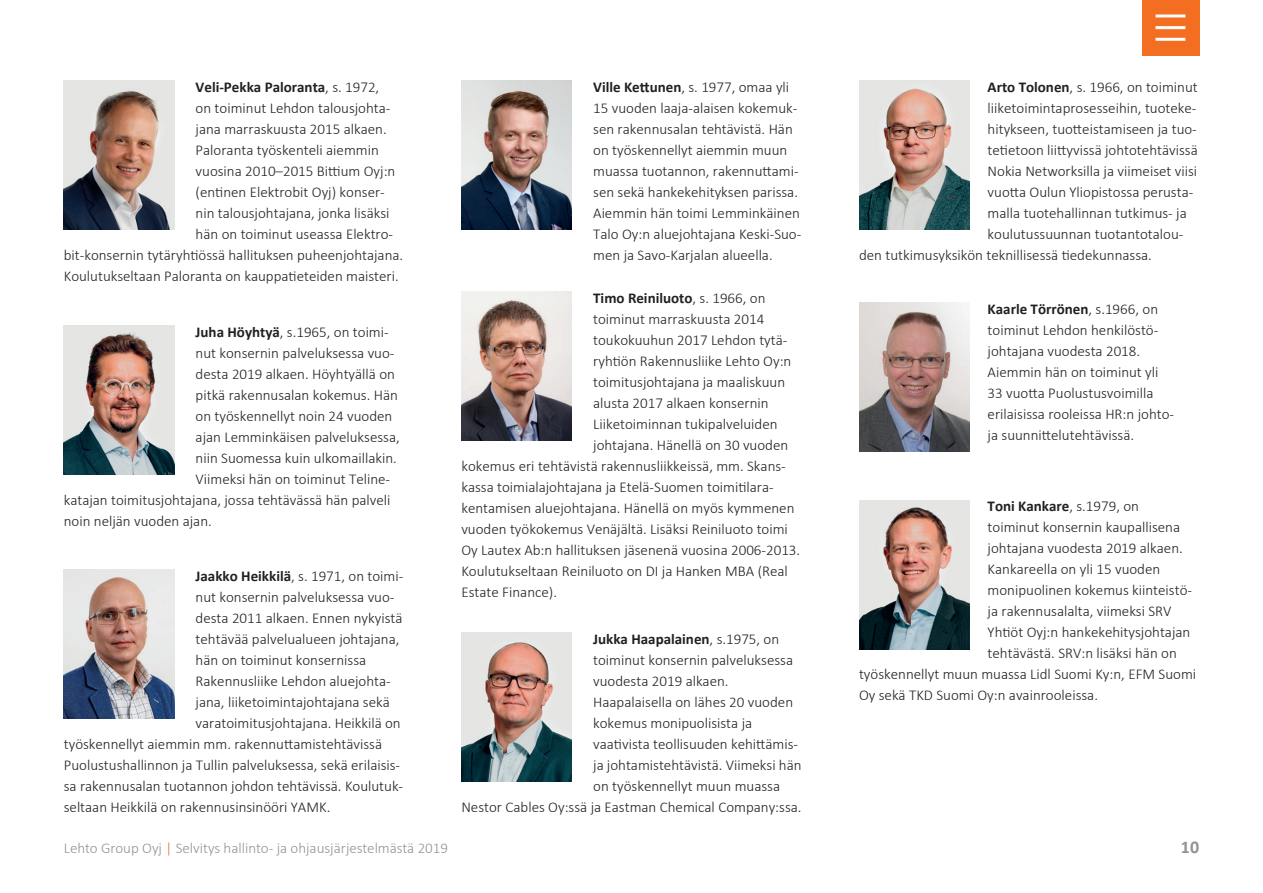
<style>
.page{position:relative;width:1263px;height:893px;background:#fff}
.page>*{position:absolute;margin:0;border:0;box-sizing:border-box;transform-origin:0 0}
.t1{font:700 18px "Calibri";color:#919396}
.leipis{font:300 15px/21px "Calibri";color:#231f20}
.leipis-2{font:700 15px "Calibri";color:#231f20}
.t2{font:300 15px "Calibri";color:#919396}
.s1{font-weight:300}
.s2{font-weight:700}
.s3{color:#f36e21}
</style>
<div class="page">
<div style="left:1142px;top:0;width:57px;height:55px;background:#f36e21"></div>
<hr style="left:1155px;top:14px;width:30px;height:3px;background:#fff">
<hr style="left:1155px;top:26px;width:30px;height:3px;background:#fff">
<hr style="left:1155px;top:38px;width:30px;height:3px;background:#fff">
<img style="left:461px;top:81px;width:111px;height:149px">
<img style="left:461px;top:292px;width:111px;height:149px">
<img style="left:461px;top:633px;width:111px;height:149px">
<img style="left:859px;top:81px;width:110px;height:149px">
<img style="left:859px;top:303px;width:110px;height:149px">
<img style="left:859px;top:500px;width:110px;height:149px">
<img style="left:64px;top:81px;width:110px;height:149px">
<img style="left:64px;top:570px;width:110px;height:149px">
<img style="left:64px;top:325px;width:110px;height:149px">
<p class="leipis-2" style="left:196px;top:76px;width:185px">Veli-Pekka Paloranta<span class="s1">, s. 1972,</span></p>
<p class="leipis" style="left:196px;top:97px;width:196px">on toiminut Lehdon talousjohta-</p>
<p class="leipis" style="left:196px;top:118px;width:193px">jana marraskuusta 2015 alkaen.</p>
<p class="leipis" style="left:196px;top:139px;width:185px">Paloranta työskenteli aiemmin</p>
<p class="leipis" style="left:196px;top:160px;width:201px">vuosina 2010–2015 Bittium Oyj:n</p>
<p class="leipis" style="left:196px;top:181px;width:191px">(entinen Elektrobit Oyj) konser-</p>
<p class="leipis" style="left:196px;top:202px;width:195px">nin talousjohtajana, jonka lisäksi</p>
<p class="leipis" style="left:196px;top:223px;width:199px">hän on toiminut useassa Elektro-</p>
<p class="leipis" style="left:64px;top:244px;width:341px">bit-konsernin tytäryhtiössä hallituksen puheenjohtajana.</p>
<p class="leipis" style="left:64px;top:265px;width:336px">Koulutukseltaan Paloranta on kauppatieteiden maisteri.</p>
<p class="leipis" style="left:196px;top:321px;width:195px"><span class="s2">Juha Höyhtyä</span>, s.1965, on toimi-</p>
<p class="leipis" style="left:196px;top:342px;width:200px">nut konsernin palveluksessa vuo-</p>
<p class="leipis" style="left:196px;top:363px;width:201px">desta 2019 alkaen. Höyhtyällä on</p>
<p class="leipis" style="left:196px;top:384px;width:204px">pitkä rakennusalan kokemus. Hän</p>
<p class="leipis" style="left:196px;top:405px;width:198px">on työskennellyt noin 24 vuoden</p>
<p class="leipis" style="left:196px;top:426px;width:206px">ajan Lemminkäisen palveluksessa,</p>
<p class="leipis" style="left:196px;top:447px;width:203px">niin Suomessa kuin ulkomaillakin.</p>
<p class="leipis" style="left:196px;top:468px;width:196px">Viimeksi hän on toiminut Teline-</p>
<p class="leipis" style="left:64px;top:489px;width:328px">katajan toimitusjohtajana, jossa tehtävässä hän palveli</p>
<p class="leipis" style="left:64px;top:510px;width:150px">noin neljän vuoden ajan.</p>
<p class="leipis" style="left:196px;top:566px;width:209px"><span class="s2">Jaakko Heikkilä</span>, s. 1971, on toimi-</p>
<p class="leipis" style="left:196px;top:587px;width:200px">nut konsernin palveluksessa vuo-</p>
<p class="leipis" style="left:196px;top:608px;width:208px">desta 2011 alkaen. Ennen nykyistä</p>
<p class="leipis" style="left:196px;top:629px;width:205px">tehtävää palvelualueen johtajana,</p>
<p class="leipis" style="left:196px;top:650px;width:172px">hän on toiminut konsernissa</p>
<p class="leipis" style="left:196px;top:671px;width:197px">Rakennusliike Lehdon aluejohta-</p>
<p class="leipis" style="left:196px;top:692px;width:196px">jana, liiketoimintajohtajana sekä</p>
<p class="leipis" style="left:196px;top:713px;width:207px">varatoimitusjohtajana. Heikkilä on</p>
<p class="leipis" style="left:64px;top:734px;width:320px">työskennellyt aiemmin mm. rakennuttamistehtävissä</p>
<p class="leipis" style="left:64px;top:755px;width:338px">Puolustushallinnon ja Tullin palveluksessa, sekä erilaisis-</p>
<p class="leipis" style="left:64px;top:776px;width:341px">sa rakennusalan tuotannon johdon tehtävissä. Koulutuk-</p>
<p class="leipis" style="left:64px;top:797px;width:268px">seltaan Heikkilä on rakennusinsinööri YAMK.</p>
<p class="leipis" style="left:593px;top:76px;width:210px"><span class="s2">Ville Kettunen</span>, s. 1977, omaa yli 15 vuoden laaja-alaisen kokemuk&shy;sen rakennusalan tehtävistä. Hän on työskennellyt aiemmin muun muassa tuotannon, rakennuttami&shy;sen sekä hankekehityksen parissa.<br>Aiemmin hän toimi Lemminkäinen Talo Oy:n aluejohtajana Keski-Suo&shy;men ja Savo-Karjalan alueella.</p>
<p class="leipis-2" style="left:593px;top:287px;width:174px">Timo Reiniluoto<span class="s1">, s. 1966, on</span></p>
<p class="leipis" style="left:593px;top:308px;width:173px">toiminut marraskuusta 2014</p>
<p class="leipis" style="left:593px;top:329px;width:196px">toukokuuhun 2017 Lehdon tytä-</p>
<p class="leipis" style="left:593px;top:350px;width:200px">ryhtiön Rakennusliike Lehto Oy:n</p>
<p class="leipis" style="left:593px;top:371px;width:193px">toimitusjohtajana ja maaliskuun</p>
<p class="leipis" style="left:593px;top:392px;width:177px">alusta 2017 alkaen konsernin</p>
<p class="leipis" style="left:593px;top:413px;width:186px">Liiketoiminnan tukipalveluiden</p>
<p class="leipis" style="left:593px;top:434px;width:196px">johtajana. Hänellä on 30 vuoden</p>
<p class="leipis" style="left:461px;top:455px;width:326px">kokemus eri tehtävistä rakennusliikkeissä, mm. Skans-</p>
<p class="leipis" style="left:461px;top:476px;width:314px">kassa toimialajohtajana ja Etelä-Suomen toimitilara-</p>
<p class="leipis" style="left:461px;top:497px;width:335px">kentamisen aluejohtajana. Hänellä on myös kymmenen</p>
<p class="leipis" style="left:461px;top:518px;width:328px">vuoden työkokemus Venäjältä. Lisäksi Reiniluoto toimi</p>
<p class="leipis" style="left:461px;top:539px;width:340px">Oy Lautex Ab:n hallituksen jäsenenä vuosina 2006-2013.</p>
<p class="leipis" style="left:461px;top:560px;width:328px">Koulutukseltaan Reiniluoto on DI ja Hanken MBA (Real</p>
<p class="leipis" style="left:461px;top:581px;width:97px">Estate Finance).</p>
<p class="leipis-2" style="left:593px;top:629px;width:188px">Jukka Haapalainen<span class="s1">, s.1975, on</span></p>
<p class="leipis" style="left:593px;top:650px;width:201px">toiminut konsernin palveluksessa</p>
<p class="leipis" style="left:593px;top:671px;width:137px">vuodesta 2019 alkaen.</p>
<p class="leipis" style="left:593px;top:692px;width:201px">Haapalaisella on lähes 20 vuoden</p>
<p class="leipis" style="left:593px;top:713px;width:160px">kokemus monipuolisista ja</p>
<p class="leipis" style="left:593px;top:734px;width:206px">vaativista teollisuuden kehittämis-</p>
<p class="leipis" style="left:593px;top:755px;width:210px">ja johtamistehtävistä. Viimeksi hän</p>
<p class="leipis" style="left:593px;top:776px;width:188px">on työskennellyt muun muassa</p>
<p class="leipis" style="left:461px;top:797px;width:342px">Nestor Cables Oy:ssä ja Eastman Chemical Company:ssa.</p>
<p class="leipis" style="left:988px;top:76px;width:212px"><span class="s2">Arto Tolonen</span>, s. 1966, on toiminut</p>
<p class="leipis" style="left:988px;top:97px;width:210px">liiketoimintaprosesseihin, tuoteke-</p>
<p class="leipis" style="left:988px;top:118px;width:211px">hitykseen, tuotteistamiseen ja tuo-</p>
<p class="leipis" style="left:988px;top:139px;width:212px">tetietoon liittyvissä johtotehtävissä</p>
<p class="leipis" style="left:988px;top:160px;width:211px">Nokia Networksilla ja viimeiset viisi</p>
<p class="leipis" style="left:988px;top:181px;width:207px">vuotta Oulun Yliopistossa perusta-</p>
<p class="leipis" style="left:988px;top:202px;width:201px">malla tuotehallinnan tutkimus- ja</p>
<p class="leipis" style="left:988px;top:223px;width:197px">koulutussuunnan tuotantotalou-</p>
<p class="leipis" style="left:859px;top:244px;width:294px">den tutkimusyksikön teknillisessä tiedekunnassa.</p>
<p class="leipis" style="left:988px;top:298px;width:188px"><span class="s2">Kaarle Törrönen</span>, s.1966, on toiminut Lehdon henkilöstö&shy;johtajana vuodesta 2018.<br>Aiemmin hän on toiminut yli<br>33 vuotta Puolustusvoimilla erilaisissa rooleissa HR:n johto&shy;ja suunnittelutehtävissä.</p>
<p class="leipis-2" style="left:988px;top:496px;width:153px">Toni Kankare<span class="s1">, s.1979, on</span></p>
<p class="leipis" style="left:988px;top:517px;width:194px">toiminut konsernin kaupallisena</p>
<p class="leipis" style="left:988px;top:538px;width:197px">johtajana vuodesta 2019 alkaen.</p>
<p class="leipis" style="left:988px;top:559px;width:174px">Kankareella on yli 15 vuoden</p>
<p class="leipis" style="left:988px;top:580px;width:206px">monipuolinen kokemus kiinteistö-</p>
<p class="leipis" style="left:988px;top:601px;width:185px">ja rakennusalalta, viimeksi SRV</p>
<p class="leipis" style="left:988px;top:622px;width:204px">Yhtiöt Oyj:n hankekehitysjohtajan</p>
<p class="leipis" style="left:988px;top:643px;width:191px">tehtävästä. SRV:n lisäksi hän on</p>
<p class="leipis" style="left:859px;top:664px;width:339px">työskennellyt muun muassa Lidl Suomi Ky:n, EFM Suomi</p>
<p class="leipis" style="left:859px;top:685px;width:240px">Oy sekä TKD Suomi Oy:n avainrooleissa.</p>
<p class="t2" style="left:64px;top:838px;width:386px">Lehto Group Oyj <span class="s3">|</span> Selvitys hallinto- ja ohjausjärjestelmästä 2019</p>
<p class="t1" style="left:1181px;top:835px;width:20px">10</p>
</div>
